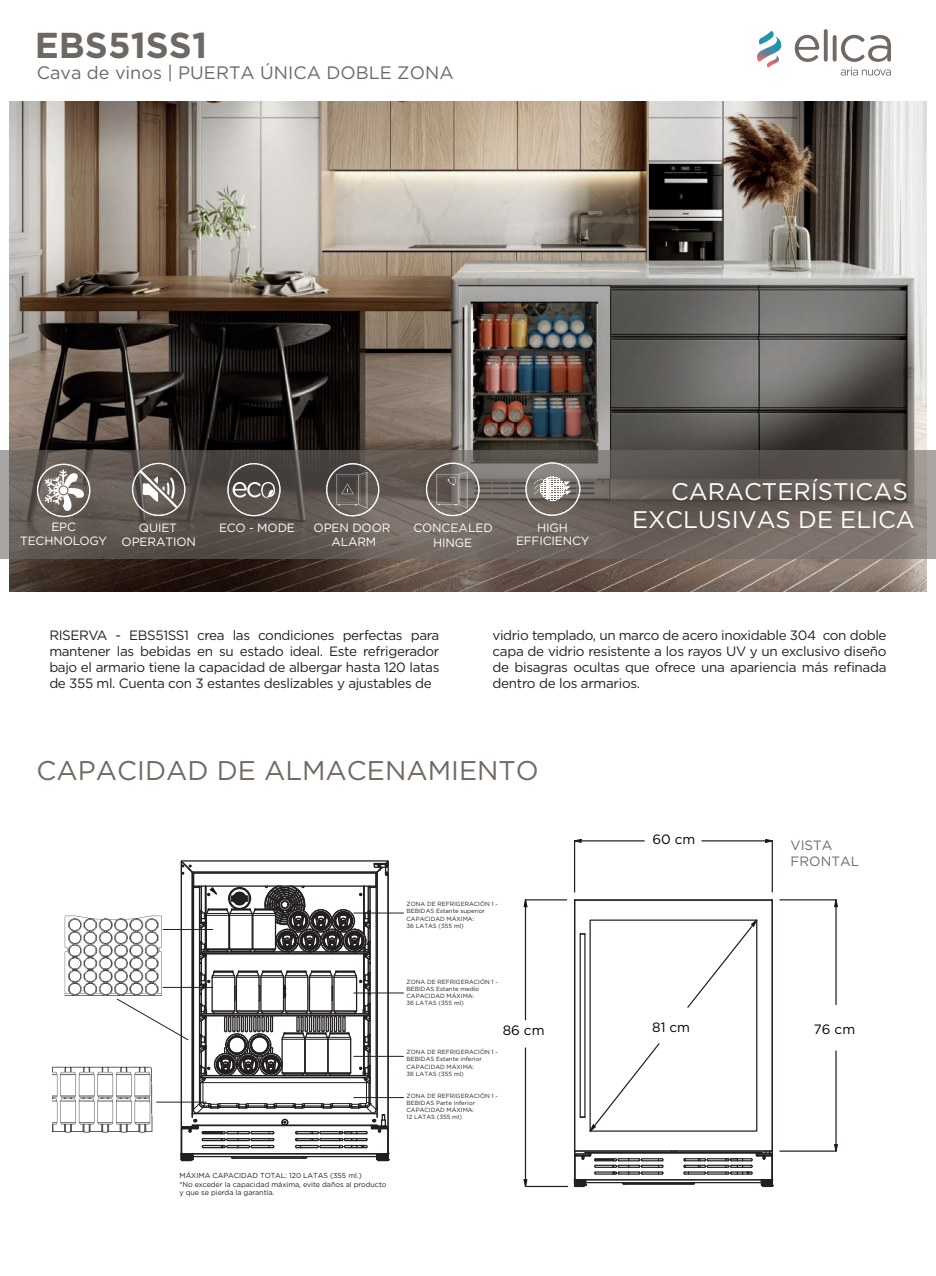
<style>
.page{position:relative;width:936px;height:1276px;background:#fff}
.page>*{position:absolute;margin:0;border:0;box-sizing:border-box;transform-origin:0 0}
.t1{font:700 36px "Gotham";color:#6e6864}
.t2{font:27px "Gotham";color:#726963}
.t3{font:24px "Gotham";color:#fffefe}
.t4{font:18.45px "Gotham";color:#000001}
.t5{font:18px "Gotham";color:#6e6864}
.t6{font:13.5px/16.2px "Gotham";letter-spacing:-.025em;color:#231f20;text-align:justify}
.t7{font:13.5px "Gotham";color:#000001}
.t8{font:13.5px/16.2px "Gotham";color:#726963}
.t9{font:12px/14.4px "Gotham";letter-spacing:-.01em;color:#fff;text-align:center}
.t10{font:7.2px/8.7px "Gotham";letter-spacing:-.005em;color:#231f20}
.t11{font:6px/7.2px "Gotham";color:#231f20}
</style>
<div class="page">
<svg style="left:794px;top:35px;width:25px;height:27px"></svg>
<svg style="left:823px;top:29px;width:4px;height:33px"></svg>
<svg style="left:832px;top:35px;width:4px;height:27px"></svg>
<svg style="left:757px;top:31px;width:24px;height:37px"></svg>
<svg style="left:840px;top:35px;width:50px;height:41px"></svg>
<img style="left:9px;top:102px;width:917px;height:489px">
<svg style="left:0;top:450px;width:935px;height:108px;background:#675f59"></svg>
<svg style="left:37px;top:463px;width:53px;height:54px"></svg>
<div style="left:60px;top:486px;width:7px;height:8px;background:#fff;border-radius:50%"></div>
<svg style="left:227px;top:463px;width:53px;height:53px;background:#6b6562"></svg>
<svg style="left:326px;top:463px;width:53px;height:53px;background:#6c6560"></svg>
<svg style="left:426px;top:462px;width:53px;height:54px;background:#7f7873"></svg>
<svg style="left:525px;top:462px;width:55px;height:54px"></svg>
<svg style="left:132px;top:463px;width:53px;height:53px;background:#7d7773"></svg>
<svg style="left:833px;top:1143px;width:5px;height:9px"></svg>
<svg style="left:833px;top:899px;width:5px;height:9px"></svg>
<hr style="left:835px;top:1051px;width:1px;height:93px;background:#231f20">
<hr style="left:835px;top:906px;width:1px;height:98px;background:#231f20">
<hr style="left:780px;top:899px;width:56px;height:1px;background:#231f20">
<hr style="left:780px;top:1150px;width:56px;height:1px;background:#231f20">
<svg style="left:523px;top:899px;width:5px;height:9px"></svg>
<svg style="left:523px;top:1178px;width:5px;height:10px"></svg>
<hr style="left:525px;top:906px;width:1px;height:114px;background:#231f20">
<hr style="left:525px;top:1048px;width:1px;height:131px;background:#231f20">
<hr style="left:525px;top:899px;width:41px;height:1px;background:#231f20">
<hr style="left:525px;top:1185px;width:42px;height:2px;background:#231f20">
<svg style="left:573px;top:899px;width:200px;height:289px"></svg>
<svg style="left:574px;top:839px;width:8px;height:4px"></svg>
<svg style="left:764px;top:839px;width:9px;height:4px"></svg>
<hr style="left:581px;top:840px;width:69px;height:1px;background:#231f20">
<hr style="left:696px;top:840px;width:69px;height:1px;background:#231f20">
<hr style="left:771px;top:841px;width:1px;height:51px;background:#231f20">
<hr style="left:574px;top:841px;width:1px;height:51px;background:#231f20">
<hr style="left:354px;top:912px;width:49px;height:1px;background:#231f20">
<hr style="left:354px;top:992px;width:49px;height:1px;background:#231f20">
<hr style="left:354px;top:1056px;width:49px;height:1px;background:#231f20">
<hr style="left:354px;top:1097px;width:49px;height:1px;background:#231f20">
<img style="left:64px;top:915px;width:52px;height:81px">
<img style="left:52px;top:1066px;width:64px;height:67px">
<svg style="left:116px;top:860px;width:274px;height:302px"></svg>
<hr style="left:157px;top:1101px;width:49px;height:1px;background:#231f20">
<div style="left:644px;top:823px;width:57px;height:37px;background:#fff"></div>
<h1 class="t1" style="left:35px;top:21px;width:174px">EBS51SS1</h1>
<h3 class="t5" style="left:37px;top:61px;width:418px">Cava de vinos | PUERTA ÚNICA DOBLE ZONA</h3>
<h3 class="t3" style="left:671px;top:476px;width:238px">CARACTERÍSTICAS</h3>
<p class="t9" style="left:51px;top:519px;width:26px">EPC</p>
<h3 class="t3" style="left:632px;top:504px;width:284px">EXCLUSIVAS DE ELICA</h3>
<p class="t9" style="left:20px;top:533px;width:88px">TECHNOLOGY</p>
<p class="t9" style="left:122px;top:520px;width:76px">QUIET<br>OPERATION</p>
<p class="t9" style="left:313px;top:520px;width:78px">OPEN DOOR<br>ALARM</p>
<p class="t9" style="left:219px;top:520px;width:77px">ECO - MODE</p>
<p class="t9" style="left:413px;top:520px;width:81px">CONCEALED<br>HINGE</p>
<p class="t9" style="left:516px;top:521px;width:75px;line-height:12.9px">HIGH<br>EFFICIENCY</p>
<p class="t6" style="left:49px;top:626px;width:391px">RISERVA - EBS51SS1 crea las condiciones perfectas para mantener las bebidas en su estado ideal. Este refrigerador bajo el armario tiene la capacidad de albergar hasta 120 latas de 355 ml. Cuenta con 3 estantes deslizables y ajustables de</p>
<p class="t6" style="left:492px;top:626px;width:395px">vidrio templado, un marco de acero inoxidable 304 con doble capa de vidrio resistente a los rayos UV y un exclusivo diseño de bisagras ocultas que ofrece una apariencia más refinada dentro de los armarios.</p>
<h2 class="t2" style="left:36px;top:753px;width:504px">CAPACIDAD DE ALMACENAMIENTO</h2>
<p class="t11" style="left:406px;top:900px;width:93px">ZONA DE REFRIGERACIÓN 1 -<br>BEBIDAS Estante superior<br>CAPACIDAD MÁXIMA:<br>36 LATAS (355 ml)</p>
<p class="t11" style="left:406px;top:978px;width:93px">ZONA DE REFRIGERACIÓN 1 -<br>BEBIDAS Estante medio<br>CAPACIDAD MÁXIMA:<br>36 LATAS (355 ml)</p>
<p class="t7" style="left:652px;top:830px;width:44px">60 cm</p>
<h3 class="t4" style="left:653px;top:829px;width:46px">23.4"</h3>
<p class="t8" style="left:790px;top:836px;width:70px">VISTA<br>FRONTAL</p>
<p class="t7" style="left:502px;top:1022px;width:43px">86 cm</p>
<p class="t7" style="left:652px;top:1018px;width:39px">81 cm</p>
<p class="t7" style="left:813px;top:1020px;width:43px">76 cm</p>
<p class="t10" style="left:179px;top:1171px;width:208px">MÁXIMA CAPACIDAD TOTAL: 120 LATAS (355 ml.)<br>*No exceder la capacidad máxima, evite daños al producto y que se pierda la garantía.</p>
<p class="t11" style="left:406px;top:1048px;width:93px">ZONA DE REFRIGERACIÓN 1 -<br>BEBIDAS Estante inferior<br>CAPACIDAD MÁXIMA:<br>36 LATAS (355 ml)</p>
<p class="t11" style="left:406px;top:1091px;width:93px">ZONA DE REFRIGERACIÓN 1 -<br>BEBIDAS Parte inferior<br>CAPACIDAD MÁXIMA:<br>12 LATAS (355 ml)</p>
</div>
